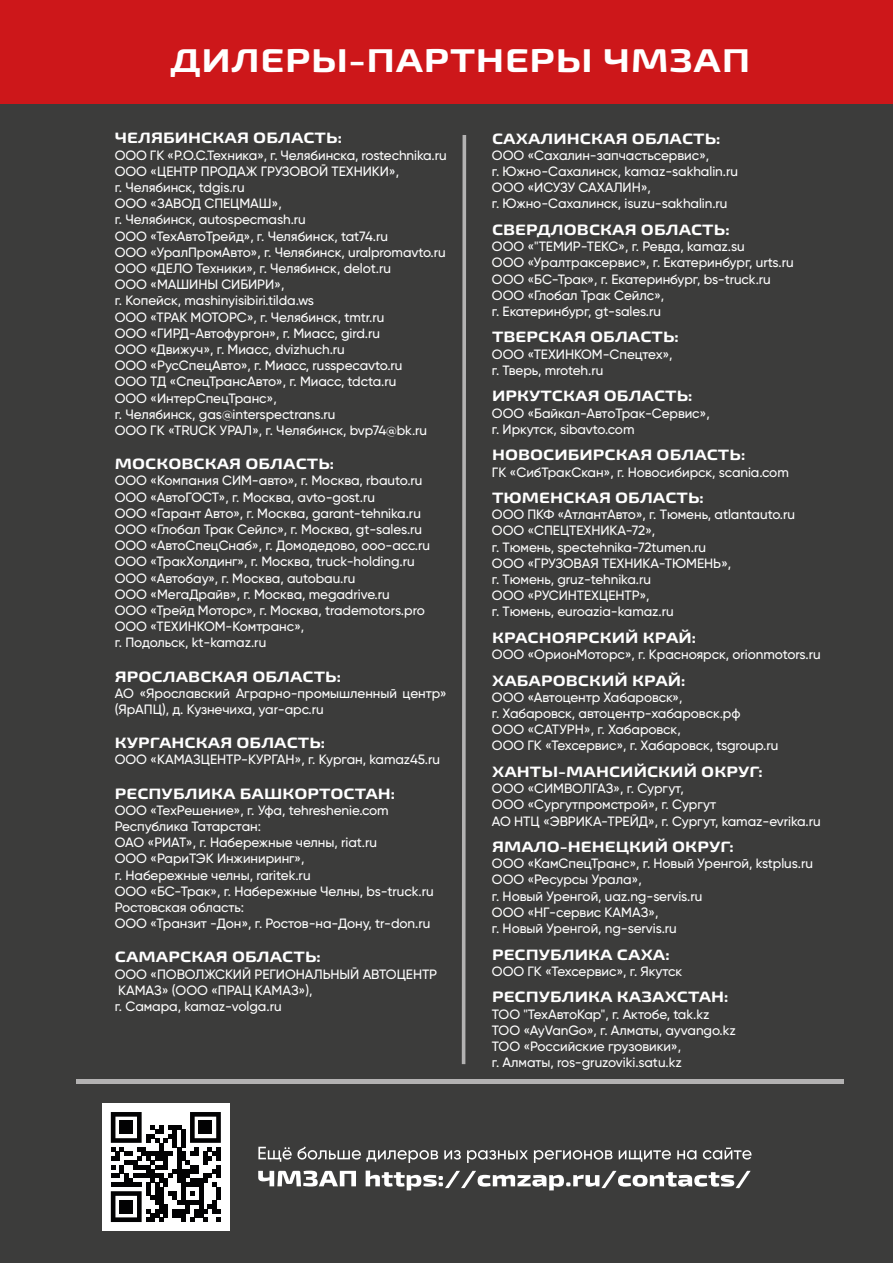
<style>
.page{position:relative;width:893px;height:1263px;background:#3c3c3b}
.page>*{position:absolute;margin:0;border:0;box-sizing:border-box;transform-origin:0 0}
.t1{font:700 expanded 33px "Exo 2";letter-spacing:.02em;color:#fff}
.t2{font:700 expanded 15px "Exo 2";letter-spacing:.005em;color:#fff}
.t3{font:500 13.5px/16.2px "Gilroy";letter-spacing:-.005em;color:#fff}
</style>
<div class="page">
<div style="left:0;top:0;width:893px;height:103px;background:#cd171a"></div>
<svg style="left:258px;top:1146px;width:180px;height:17px"></svg>
<svg style="left:444px;top:1150px;width:17px;height:9px"></svg>
<svg style="left:467px;top:1150px;width:61px;height:13px"></svg>
<svg style="left:534px;top:1150px;width:78px;height:13px"></svg>
<svg style="left:619px;top:1150px;width:52px;height:12px"></svg>
<svg style="left:677px;top:1150px;width:19px;height:9px"></svg>
<svg style="left:703px;top:1147px;width:48px;height:12px"></svg>
<svg style="left:258px;top:1171px;width:98px;height:15px"></svg>
<svg style="left:366px;top:1170px;width:385px;height:20px"></svg>
<div style="left:102px;top:1103px;width:128px;height:128px;background:#fff"></div>
<svg style="left:111px;top:1112px;width:110px;height:110px"></svg>
<div style="left:120px;top:1121px;width:13px;height:13px;background:#020203"></div>
<div style="left:199px;top:1121px;width:13px;height:13px;background:#020203"></div>
<div style="left:120px;top:1200px;width:13px;height:13px;background:#020203"></div>
<hr style="left:77px;top:1079px;width:767px;height:4px;background:#b3b2b2">
<svg style="left:462px;top:135px;width:4px;height:929px;background:#a5a4a4"></svg>
<h1 class="t1" style="left:170px;top:41px;width:582px">ДИЛЕРЫ-ПАРТНЕРЫ ЧМЗАП</h1>
<p class="t2" style="left:115px;top:129px;width:229px">ЧЕЛЯБИНСКАЯ ОБЛАСТЬ:</p>
<p class="t3" style="left:115px;top:147px;width:333px">ООО ГК «Р.О.С.Техника», г. Челябинска, rostechnika.ru OOO «ЦЕНТР ПРОДАЖ ГРУЗОВОЙ ТЕХНИКИ»,<br>г. Челябинск, tdgis.ru<br>ООО «ЗАВОД СПЕЦМАШ»,<br>г. Челябинск, autospecmash.ru<br>ООО «ТехАвтоТрейд», г. Челябинск, tat74.ru<br>ООО «УралПромАвто», г. Челябинск, uralpromavto.ru ООО «ДЕЛО Техники», г. Челябинск, delot.ru<br>ООО «МАШИНЫ СИБИРИ»,<br>г. Копейск, mashinyisibiri.tilda.ws<br>ООО «ТРАК МОТОРС», г. Челябинск, tmtr.ru<br>ООО «ГИРД-Автофургон», г. Миасс, gird.ru<br>ООО «Движуч», г. Миасс, dvizhuch.ru<br>ООО «РусСпецАвто», г. Миасс, russpecavto.ru<br>ООО ТД «СпецТрансАвто», г. Миасс, tdcta.ru<br>ООО «ИнтерСпецТранс»,<br>г. Челябинск, gas@interspectrans.ru<br>ООО ГК «TRUCK УРАЛ», г. Челябинск, bvp74@bk.ru</p>
<p class="t2" style="left:115px;top:455px;width:221px">МОСКОВСКАЯ ОБЛАСТЬ:</p>
<p class="t3" style="left:115px;top:472px;width:317px">ООО «Компания СИМ-авто», г. Москва, rbauto.ru ООО «АвтоГОСТ», г. Москва, avto-gost.ru<br>ООО «Гарант Авто», г. Москва, garant-tehnika.ru ООО «Глобал Трак Сейлс», г. Москва, gt-sales.ru ООО «АвтоСпецСнаб», г. Домодедово, ooo-acc.ru ООО «ТракХолдинг», г. Москва, truck-holding.ru ООО «Автобау», г. Москва, autobau.ru<br>ООО «МегаДрайв», г. Москва, megadrive.ru<br>ООО «Трейд Моторс», г. Москва, trademotors.pro ООО «ТЕХИНКОМ-Комтранс»,<br>г. Подольск, kt-kamaz.ru</p>
<p class="t2" style="left:115px;top:667px;width:228px">ЯРОСЛАВСКАЯ ОБЛАСТЬ:</p>
<p class="t3" style="left:115px;top:685px;width:333px">АО «Ярославский Аграрно-промышленный центр» (ЯрАПЦ), д. Кузнечиха, yar-apc.ru</p>
<p class="t2" style="left:115px;top:734px;width:212px">КУРГАНСКАЯ ОБЛАСТЬ:</p>
<p class="t3" style="left:115px;top:751px;width:327px">ООО «КАМАЗЦЕНТР-КУРГАН», г. Курган, kamaz45.ru</p>
<p class="t2" style="left:115px;top:784px;width:282px">РЕСПУБЛИКА БАШКОРТОСТАН:</p>
<p class="t3" style="left:115px;top:802px;width:320px">ООО «ТехРешение», г. Уфа, tehreshenie.com Республика Татарстан:<br>ОАО «РИАТ», г. Набережные челны, riat.ru<br>ООО «РариТЭК Инжиниринг»,<br>г. Набережные челны, raritek.ru<br>ООО «БС-Трак», г. Набережные Челны, bs-truck.ru Ростовская область:<br>ООО «Транзит -Дон», г. Ростов-на-Дону, tr-don.ru</p>
<p class="t2" style="left:115px;top:948px;width:208px">САМАРСКАЯ ОБЛАСТЬ:</p>
<p class="t3" style="left:115px;top:966px;width:324px">ООО «ПОВОЛЖСКИЙ РЕГИОНАЛЬНЫЙ АВТОЦЕНТР<br>КАМАЗ» (ООО «ПРАЦ КАМАЗ»),<br>г. Самара, kamaz-volga.ru</p>
<p class="t2" style="left:492px;top:129px;width:230px">САХАЛИНСКАЯ ОБЛАСТЬ:</p>
<p class="t3" style="left:492px;top:147px;width:248px">ООО «Сахалин-запчастьсервис»,<br>г. Южно-Сахалинск, kamaz-sakhalin.ru ООО «ИСУЗУ САХАЛИН»,<br>г. Южно-Сахалинск, isuzu-sakhalin.ru</p>
<p class="t2" style="left:492px;top:221px;width:239px">СВЕРДЛОВСКАЯ ОБЛАСТЬ:</p>
<p class="t3" style="left:492px;top:238px;width:303px">ООО «"ТЕМИР-ТЕКС», г. Ревда, kamaz.su<br>ООО «Уралтраксервис», г. Екатеринбург, urts.ru ООО «БС-Трак», г. Екатеринбург, bs-truck.ru ООО «Глобал Трак Сейлс»,<br>г. Екатеринбург, gt-sales.ru</p>
<p class="t2" style="left:492px;top:328px;width:189px">ТВЕРСКАЯ ОБЛАСТЬ:</p>
<p class="t3" style="left:492px;top:346px;width:182px">ООО «ТЕХИНКОМ-Спецтех», г. Тверь, mroteh.ru</p>
<p class="t2" style="left:492px;top:387px;width:202px">ИРКУТСКАЯ ОБЛАСТЬ:</p>
<p class="t3" style="left:492px;top:405px;width:219px">ООО «Байкал-АвтоТрак-Сервис», г. Иркутск, sibavto.com</p>
<p class="t2" style="left:492px;top:446px;width:255px">НОВОСИБИРСКАЯ ОБЛАСТЬ:</p>
<p class="t3" style="left:492px;top:464px;width:298px">ГК «СибТракСкан», г. Новосибирск, scania.com</p>
<p class="t2" style="left:492px;top:489px;width:214px">ТЮМЕНСКАЯ ОБЛАСТЬ:</p>
<p class="t3" style="left:492px;top:506px;width:305px">ООО ПКФ «АтлантАвто», г. Тюмень, atlantauto.ru<br>ООО «СПЕЦТЕХНИКА-72»,<br>г. Тюмень, spectehnika-72tumen.ru<br>ООО «ГРУЗОВАЯ ТЕХНИКА-ТЮМЕНЬ»,<br>г. Тюмень, gruz-tehnika.ru<br>ООО «РУСИНТЕХЦЕНТР»,<br>г. Тюмень, euroazia-kamaz.ru</p>
<p class="t2" style="left:492px;top:629px;width:206px">КРАСНОЯРСКИЙ КРАЙ:</p>
<p class="t3" style="left:492px;top:646px;width:330px">ООО «ОрионМоторс», г. Красноярск, orionmotors.ru</p>
<p class="t2" style="left:492px;top:671px;width:195px">ХАБАРОВСКИЙ КРАЙ:</p>
<p class="t3" style="left:492px;top:689px;width:288px">ООО «Автоцентр Хабаровск»,<br>г. Хабаровск, автоцентр-хабаровск.рф<br>ООО «САТУРН», г. Хабаровск,<br>ООО ГК «Техсервис», г. Хабаровск, tsgroup.ru</p>
<p class="t2" style="left:492px;top:763px;width:273px">ХАНТЫ-МАНСИЙСКИЙ ОКРУГ:</p>
<p class="t3" style="left:492px;top:780px;width:330px">ООО «СИМВОЛГАЗ», г. Сургут,<br>ООО «Сургутпромстрой», г. Сургут<br>АО НТЦ «ЭВРИКА-ТРЕЙД», г. Сургут, kamaz-evrika.ru</p>
<p class="t2" style="left:492px;top:838px;width:243px">ЯМАЛО-НЕНЕЦКИЙ ОКРУГ:</p>
<p class="t3" style="left:492px;top:855px;width:323px">ООО «КамСпецТранс», г. Новый Уренгой, kstplus.ru<br>ООО «Ресурсы Урала»,<br>г. Новый Уренгой, uaz.ng-servis.ru<br>ООО «НГ-сервис КАМАЗ»,<br>г. Новый Уренгой, ng-servis.ru</p>
<p class="t2" style="left:492px;top:945px;width:179px">РЕСПУБЛИКА САХА:</p>
<p class="t3" style="left:492px;top:963px;width:192px">ООО ГК «Техсервис», г. Якутск</p>
<p class="t2" style="left:492px;top:988px;width:238px">РЕСПУБЛИКА КАЗАХСТАН:</p>
<p class="t3" style="left:492px;top:1005px;width:245px">ТОО "ТехАвтоКар", г. Актобе, tak.kz ТОО «AyVanGo», г. Алматы, ayvango.kz ТОО «Российские грузовики»,<br>г. Алматы, ros-gruzoviki.satu.kz</p>
</div>
